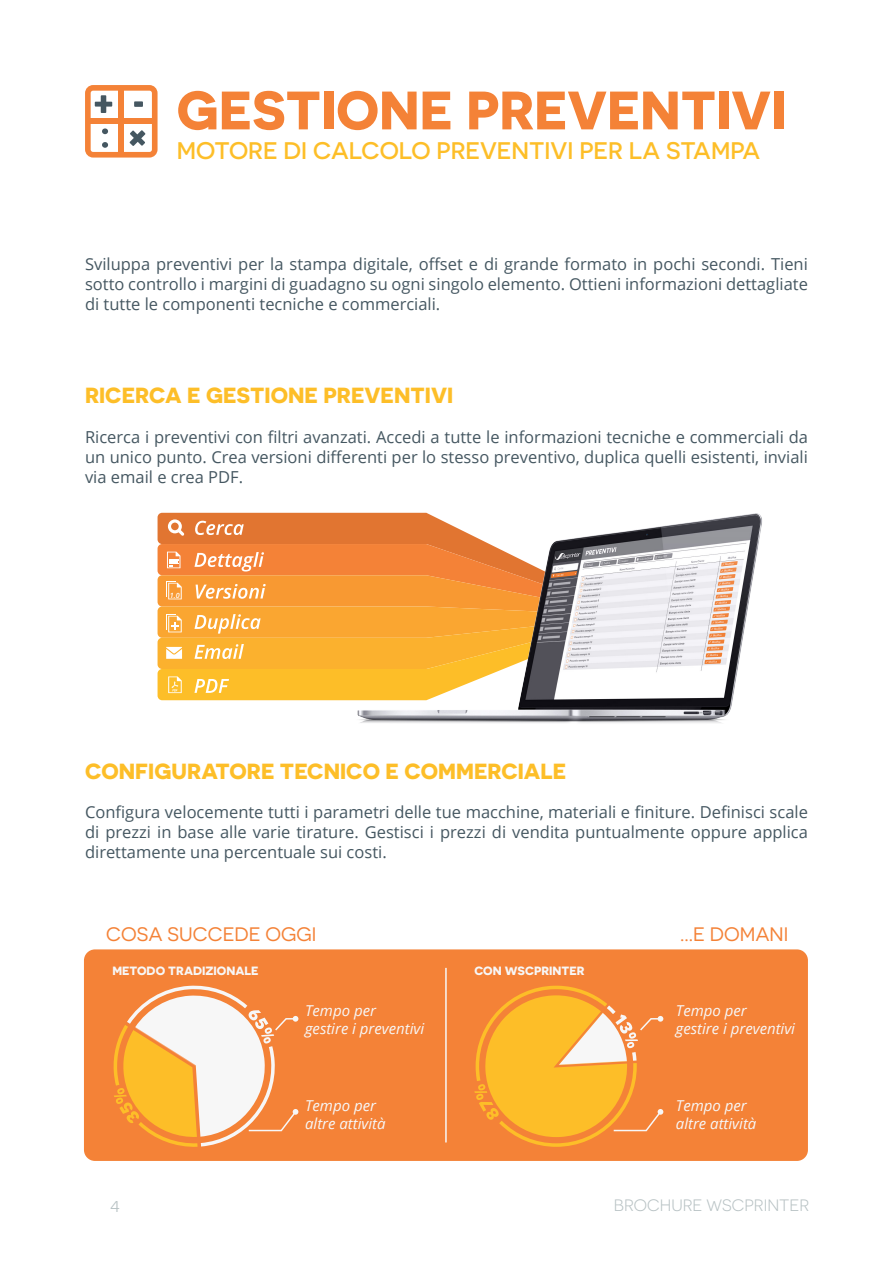
<style>
.page{position:relative;width:893px;height:1263px;background:#fff}
.page>*{position:absolute;margin:0;border:0;box-sizing:border-box;transform-origin:0 0}
.t1{font:700 54px "Novecentosanswide";color:#f48237}
.t2{font:500 24px "Novecentosanswide";color:#fdbe28}
.t3{font:700 21.9px "Novecentosanswide";color:#fdbe28}
.t4{font:19.5px "Novecentosanswide";color:#f48237}
.t5{font:19.5px "Novecentosanswide";color:#b8c2c4}
.Stile_di_paragrafo_1{font:16.5px/19.8px "Open Sans";color:#455761;text-align:justify}
.t6{font:16.5px "Novecentosanswide";color:#b8c2c4}
.t7{font:italic 15px "Open Sans";color:#f7f7f7}
.t8{font:700 12px "Novecentosanswide";color:#f7f7f7}
.t9{font:italic 600 7.2px "Open Sans";color:#fff}
</style>
<div class="page">
<div style="left:158px;top:513px;width:197px;height:31px;background:#e17531"></div>
<svg style="left:195px;top:521px;width:49px;height:14px"></svg>
<svg style="left:168px;top:519px;width:16px;height:17px"></svg>
<svg style="left:158px;top:544px;width:197px;height:156px;background:#f9aa3e"></svg>
<div style="left:84px;top:949px;width:724px;height:212px;background:#f48237;border-radius:11px"></div>
<svg style="left:85px;top:85px;width:73px;height:73px"></svg>
<div style="left:88px;top:118px;width:66px;height:6px;background:#f48237"></div>
<div style="left:118px;top:88px;width:6px;height:67px;background:#f48237"></div>
<hr style="left:445px;top:968px;width:2px;height:174px;background:#f7f7f7">
<svg style="left:113px;top:985px;width:185px;height:162px"></svg>
<svg style="left:474px;top:986px;width:189px;height:161px"></svg>
<img style="left:355px;top:512px;width:407px;height:211px">
<p class="t1" style="left:177px;top:77px;width:611px">GESTIONE PREVENTIVI</p>
<p class="t2" style="left:177px;top:136px;width:585px">MOTORE DI CALCOLO PREVENTIVI PER LA STAMPA</p>
<p class="Stile_di_paragrafo_1" style="left:85px;top:254px;width:724px">Sviluppa preventivi per la stampa digitale, offset e di grande formato in pochi secondi. Tieni sotto controllo i margini di guadagno su ogni singolo elemento. Ottieni informazioni dettagliate di tutte le componenti tecniche e commerciali.</p>
<p class="t3" style="left:85px;top:381px;width:370px">RICERCA E GESTIONE PREVENTIVI</p>
<p class="Stile_di_paragrafo_1" style="left:85px;top:427px;width:724px">Ricerca i preventivi con filtri avanzati. Accedi a tutte le informazioni tecniche e commerciali da un unico punto. Crea versioni differenti per lo stesso preventivo, duplica quelli esistenti, inviali via email e crea PDF.</p>
<p class="t9" style="left:170px;top:590px;width:11px">1.0</p>
<p class="t3" style="left:85px;top:757px;width:483px">CONFIGURATORE TECNICO E COMMERCIALE</p>
<p class="Stile_di_paragrafo_1" style="left:85px;top:802px;width:724px">Configura velocemente tutti i parametri delle tue macchine, materiali e finiture. Definisci scale di prezzi in base alle varie tirature. Gestisci i prezzi di vendita puntualmente oppure applica direttamente una percentuale sui costi.</p>
<p class="t4" style="left:106px;top:923px;width:212px">COSA SUCCEDE OGGI</p>
<p class="t4" style="left:680px;top:923px;width:110px">...E DOMANI</p>
<p class="t8" style="left:112px;top:963px;width:148px">METODO TRADIZIONALE</p>
<p class="t8" style="left:474px;top:963px;width:112px">CON WSCPRINTER</p>
<p class="t7" style="left:305px;top:1000px;width:72px">Tempo per</p>
<p class="t7" style="left:305px;top:1018px;width:121px">gestire i preventivi</p>
<p class="t7" style="left:305px;top:1096px;width:72px">Tempo per</p>
<p class="t7" style="left:305px;top:1114px;width:82px">altre attività</p>
<p class="t7" style="left:676px;top:1000px;width:72px">Tempo per</p>
<p class="t7" style="left:676px;top:1018px;width:121px">gestire i preventivi</p>
<p class="t7" style="left:676px;top:1096px;width:72px">Tempo per</p>
<p class="t7" style="left:676px;top:1114px;width:82px">altre attività</p>
<p class="t5" style="left:110px;top:1194px;width:12px">4</p>
<p class="t6" style="left:614px;top:1196px;width:197px">BROCHURE WSCPRINTER</p>
</div>
